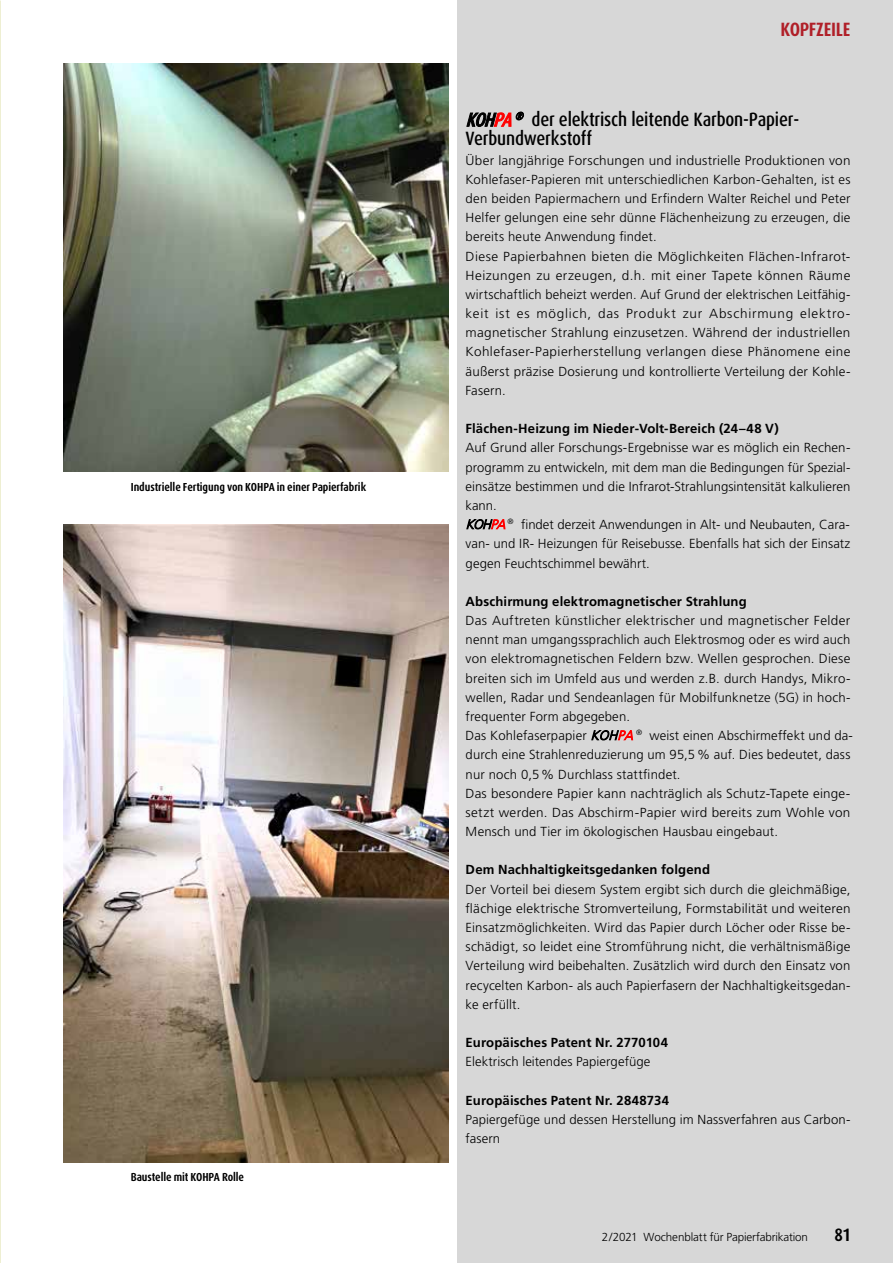
<style>
.page{position:relative;width:893px;height:1263px;background:#fff}
.page>*{position:absolute;margin:0;border:0;box-sizing:border-box;transform-origin:0 0}
.t1{font:500 condensed 19.35px/19.2px "Dax OT";letter-spacing:-.01em;color:#000}
.t2{font:700 condensed 19.35px "Dax OT";letter-spacing:-.015em;color:#b01f28}
.t3{font:700 condensed 18px "Dax OT";color:#000}
.t4{font:300 13.2px/19.2px "Frutiger LT Std";letter-spacing:.015em;color:#000}
.t5{font:700 13.2px "Frutiger LT Std";letter-spacing:.01em;color:#000}
.t6{font:700 condensed 11.7px "Dax OT";letter-spacing:-.005em;color:#000}
.t7{font:300 11.7px "Frutiger LT Std";letter-spacing:-.015em;color:#000}
.s1{font-style:italic}
.s2{font-style:italic;color:#f00}
</style>
<div class="page">
<div style="left:457px;top:0;width:436px;height:1263px;background:#d7d7d7"></div>
<img style="left:64px;top:64px;width:385px;height:408px">
<img style="left:64px;top:524px;width:385px;height:638px">
<p class="t6" style="left:131px;top:479px;width:237px">Industrielle Fertigung von KOHPA in einer Papierfabrik</p>
<p class="t6" style="left:131px;top:1170px;width:115px">Baustelle mit KOHPA Rolle</p>
<h1 class="t2" style="left:781px;top:17px;width:71px">KOPFZEILE</h1>
<h1 class="t1" style="left:466px;top:110px;width:335px"><span class="s1">KOH</span><span class="s2">PA</span><sup>®</sup> der elektrisch leitende Karbon-Papier-<br>Verbundwerkstoff</h1>
<p class="t4" style="left:466px;top:151px;width:386px">Über langjährige Forschungen und industrielle Produktionen von Kohlefaser-Papieren mit unterschiedlichen Karbon-Gehalten, ist es den beiden Papiermachern und Erfindern Walter Reichel und Peter Helfer gelungen eine sehr dünne Flächenheizung zu erzeugen, die bereits heute Anwendung findet.<br>Diese Papierbahnen bieten die Möglichkeiten Flächen-Infrarot-Heizungen zu erzeugen, d.h. mit einer Tapete können Räume wirtschaftlich beheizt werden. Auf Grund der elektrischen Leitfähig&shy;keit ist es möglich, das Produkt zur Abschirmung elektro&shy;magnetischer Strahlung einzusetzen. Während der industriellen Kohlefaser-Papierherstellung verlangen diese Phänomene eine äußerst präzise Dosierung und kontrollierte Verteilung der Kohle-Fasern.</p>
<p class="t5" style="left:466px;top:421px;width:315px">Flächen-Heizung im Nieder-Volt-Bereich (24–48 V)</p>
<p class="t4" style="left:466px;top:438px;width:386px">Auf Grund aller Forschungs-Ergebnisse war es möglich ein Rechen&shy;programm zu entwickeln, mit dem man die Bedingungen für Spezial&shy;einsätze bestimmen und die Infrarot-Strahlungsintensität kalkulieren kann.<br><span class="s1">KOH</span><span class="s2">PA</span><sup>®</sup> findet derzeit Anwendungen in Alt- und Neubauten, Cara&shy;van- und IR- Heizungen für Reisebusse. Ebenfalls hat sich der Einsatz gegen Feuchtschimmel bewährt.</p>
<p class="t5" style="left:466px;top:593px;width:283px">Abschirmung elektromagnetischer Strahlung</p>
<p class="t4" style="left:466px;top:611px;width:389px">Das Auftreten künstlicher elektrischer und magnetischer Felder nennt man umgangssprachlich auch Elektrosmog oder es wird auch von elektromagnetischen Feldern bzw. Wellen gesprochen. Diese breiten sich im Umfeld aus und werden z.B. durch Handys, Mikro&shy;wellen, Radar und Sendeanlagen für Mobilfunknetze (5G) in hoch&shy;frequenter Form abgegeben.<br>Das Kohlefaserpapier <span class="s1">KOH</span><span class="s2">PA</span><sup>®</sup> weist einen Abschirmeffekt und da&shy;durch eine Strahlenreduzierung um 95,5% auf. Dies bedeutet, dass nur noch 0,5% Durchlass stattfindet.<br>Das besondere Papier kann nachträglich als Schutz-Tapete einge&shy;setzt werden. Das Abschirm-Papier wird bereits zum Wohle von Mensch und Tier im ökologischen Hausbau eingebaut.</p>
<p class="t5" style="left:466px;top:862px;width:246px">Dem Nachhaltigkeitsgedanken folgend</p>
<p class="t4" style="left:466px;top:880px;width:386px;text-align:justify">Der Vorteil bei diesem System ergibt sich durch die gleichmäßige, flächige elektrische Stromverteilung, Formstabilität und weiteren Einsatzmöglichkeiten. Wird das Papier durch Löcher oder Risse be&shy;schädigt, so leidet eine Stromführung nicht, die verhältnismäßige Verteilung wird beibehalten. Zusätzlich wird durch den Einsatz von recycelten Karbon- als auch Papierfasern der Nachhaltigkeitsgedan&shy;ke erfüllt.</p>
<p class="t5" style="left:466px;top:1035px;width:204px">Europäisches Patent Nr. 2770104</p>
<p class="t4" style="left:466px;top:1052px;width:186px">Elektrisch leitendes Papiergefüge</p>
<p class="t5" style="left:466px;top:1092px;width:205px">Europäisches Patent Nr. 2848734</p>
<p class="t4" style="left:466px;top:1110px;width:386px">Papiergefüge und dessen Herstellung im Nassverfahren aus Carbon&shy;fasern</p>
<p class="t7" style="left:602px;top:1231px;width:207px">2/2021 Wochenblatt für Papierfabrikation</p>
<h2 class="t3" style="left:834px;top:1223px;width:18px">81</h2>
</div>
